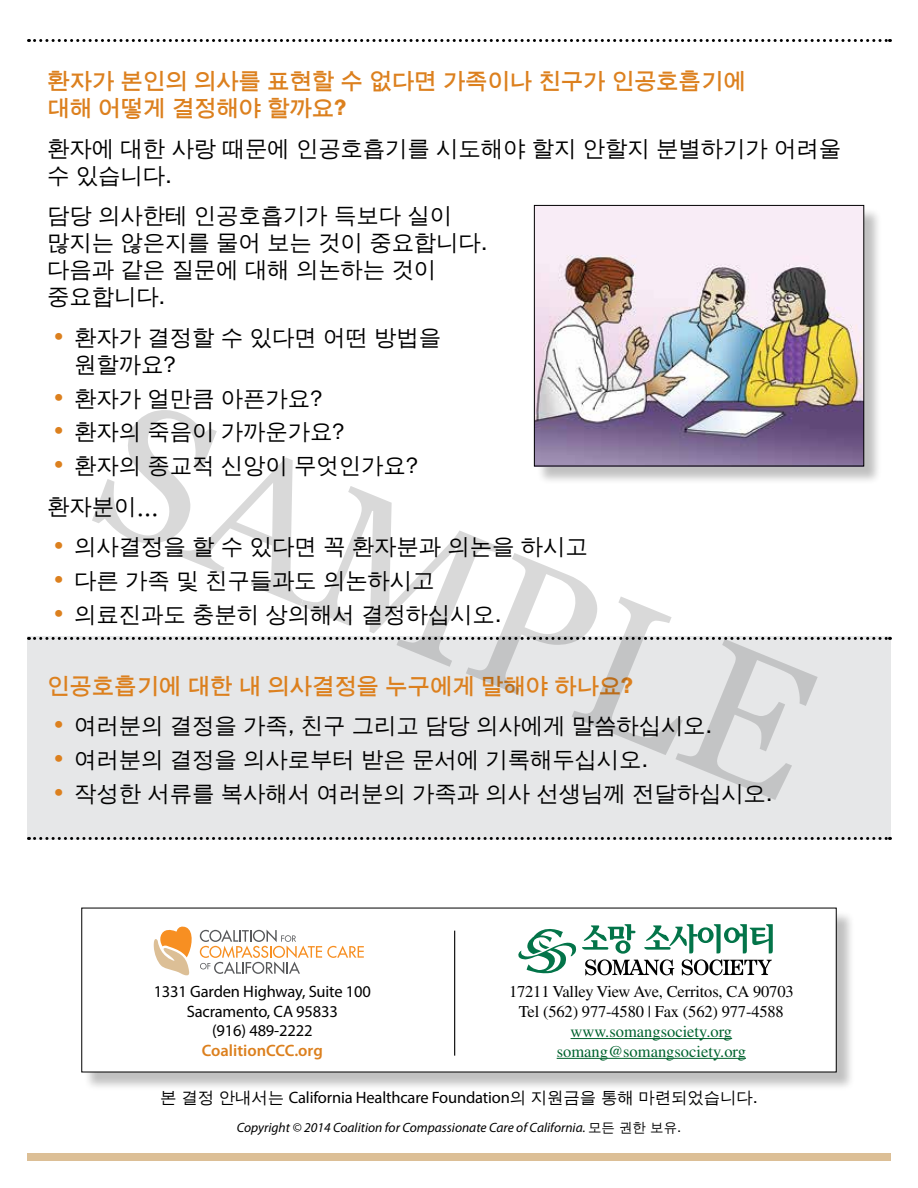
<style>
.page{position:relative;width:918px;height:1188px;background:#fff}
.page>*{position:absolute;margin:0;border:0;box-sizing:border-box;transform-origin:0 0}
.t1{font:187.5px "Georgia";color:#000}
.t2{font:22.5px/27px "Un Dotum";letter-spacing:-.01em;color:#000}
.t3{font:700 22.5px/27px "Un Dotum";letter-spacing:-.01em;color:#dc801e}
.t4{font:16.5px "Myriad Pro";letter-spacing:-.01em;color:#000}
.t5{font:16.5px "Times";letter-spacing:-.01em;color:#000}
.t6{font:16.5px "Times";color:#00632e}
.t7{font:600 16.5px "Myriad Pro";color:#dc801e}
.t8{font:italic 13.5px "Myriad Pro";color:#000}
.s1{font-family:"Myriad Pro";font-size:33px;color:#dc801e}
.s2{font-family:"Un Dotum"}
.s3{font-family:"Un Dotum";font-style:normal}
</style>
<div class="page">
<div style="left:27px;top:637px;width:864px;height:203px;background:#e6e7e8"></div>
<svg style="left:35px;top:637px;width:856px;height:3px"></svg>
<svg style="left:35px;top:837px;width:856px;height:3px"></svg>
<div style="left:536px;top:207px;width:347px;height:278px;background:#000;opacity:.25"></div>
<img style="left:536px;top:207px;width:326px;height:257px">
<div style="left:534px;top:205px;width:330px;height:261px;border:1px solid #000"></div>
<svg style="left:35px;top:39px;width:856px;height:3px"></svg>
<div style="left:84px;top:910px;width:771px;height:181px;background:#000;opacity:.25"></div>
<div style="left:82px;top:908px;width:754px;height:164px;background:#fff"></div>
<svg style="left:154px;top:927px;width:38px;height:48px"></svg>
<svg style="left:200px;top:930px;width:164px;height:44px"></svg>
<svg style="left:518px;top:924px;width:255px;height:51px"></svg>
<hr style="left:454px;top:931px;width:1px;height:125px;background:#000">
<hr style="left:571px;top:1038px;width:161px;height:1px;background:#00632e">
<hr style="left:557px;top:1058px;width:189px;height:1px;background:#00632e">
<div style="left:27px;top:1154px;width:864px;height:7px;background:#dcbf96"></div>
<p class="t3" style="left:47px;top:67px;width:700px">환자가 본인의 의사를 표현할 수 없다면 가족이나 친구가 인공호흡기에 대해 어떻게 결정해야 할까요?</p>
<p class="t2" style="left:47px;top:134px;width:796px">환자에 대한 사랑 때문에 인공호흡기를 시도해야 할지 안할지 분별하기가 어려울 수 있습니다.</p>
<p class="t2" style="left:47px;top:202px;width:442px">담당 의사한테 인공호흡기가 득보다 실이 많지는 않은지를 물어 보는 것이 중요합니다. 다음과 같은 질문에 대해 의논하는 것이 중요합니다.</p>
<p class="t2" style="left:74px;top:323px;width:368px;text-indent:-20px"><span class="s1">•</span> 환자가 결정할 수 있다면 어떤 방법을 원할까요?</p>
<p class="t2" style="left:54px;top:384px;width:270px"><span class="s1">•</span> 환자가 얼만큼 아픈가요?</p>
<p class="t2" style="left:54px;top:418px;width:292px"><span class="s1">•</span> 환자의 죽음이 가까운가요?</p>
<p class="t2" style="left:54px;top:452px;width:365px"><span class="s1">•</span> 환자의 종교적 신앙이 무엇인가요?</p>
<p class="t2" style="left:47px;top:492px;width:113px">환자분이…</p>
<p class="t2" style="left:54px;top:533px;width:535px"><span class="s1">•</span> 의사결정을 할 수 있다면 꼭 환자분과 의논을 하시고</p>
<p class="t2" style="left:54px;top:566px;width:382px"><span class="s1">•</span> 다른 가족 및 친구들과도 의논하시고</p>
<p class="t2" style="left:54px;top:600px;width:449px"><span class="s1">•</span> 의료진과도 충분히 상의해서 결정하십시오.</p>
<h1 class="t1" style="left:158px;top:331px;width:756px;rotate:22deg">SAMPLE</h1>
<p class="t3" style="left:47px;top:671px;width:587px">인공호흡기에 대한 내 의사결정을 누구에게 말해야 하나요?</p>
<p class="t2" style="left:54px;top:712px;width:660px"><span class="s1">•</span> 여러분의 결정을 가족, 친구 그리고 담당 의사에게 말씀하십시오.</p>
<p class="t2" style="left:54px;top:746px;width:596px"><span class="s1">•</span> 여러분의 결정을 의사로부터 받은 문서에 기록해두십시오.</p>
<p class="t2" style="left:54px;top:779px;width:720px"><span class="s1">•</span> 작성한 서류를 복사해서 여러분의 가족과 의사 선생님께 전달하십시오.</p>
<p class="t4" style="left:154px;top:981px;width:219px">1331 Garden Highway, Suite 100</p>
<p class="t4" style="left:187px;top:1001px;width:153px">Sacramento, CA 95833</p>
<p class="t4" style="left:212px;top:1021px;width:102px">(916) 489-2222</p>
<p class="t7" style="left:202px;top:1040px;width:122px">CoalitionCCC.org</p>
<p class="t4" style="left:160px;top:1087px;width:599px"><span class="s2">본 결정 안내서는</span> California Healthcare Foundation<span class="s2">의 지원금을 통해 마련되었습니다.</span></p>
<p class="t8" style="left:237px;top:1119px;width:446px">Copyright © 2014 Coalition for Compassionate Care of California. <span class="s3">모든 권한 보유.</span></p>
<p class="t5" style="left:509px;top:982px;width:286px">17211 Valley View Ave, Cerritos, CA 90703</p>
<p class="t5" style="left:519px;top:1002px;width:267px">Tel (562) 977-4580 | Fax (562) 977-4588</p>
<p class="t6" style="left:571px;top:1022px;width:163px">www.somangsociety.org</p>
<p class="t6" style="left:557px;top:1042px;width:191px">somang@somangsociety.org</p>
</div>
